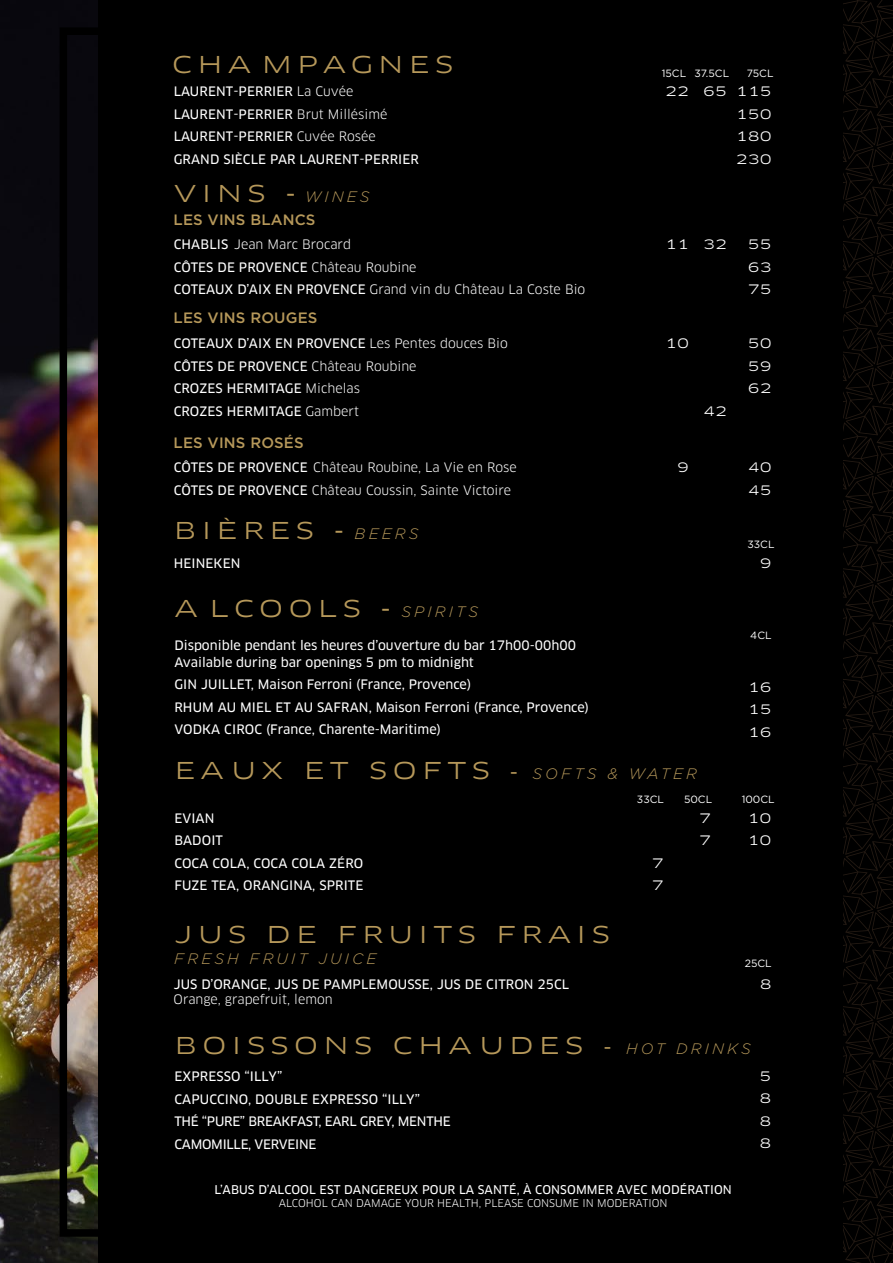
<style>
.page{position:relative;width:893px;height:1263px;background:#000}
.page>*{position:absolute;margin:0;border:0;box-sizing:border-box;transform-origin:0 0}
.t1{font:22.65px "Clan OT Extd";letter-spacing:.22em;color:#b6985a}
.t2{font:italic 300 15.15px "Gotham";letter-spacing:.21em;color:#b6985a}
.t3{font:500 15px "Gotham";letter-spacing:.01em;color:#b6985a}
.t4{font:12.75px/22.5px "Clan OT News";color:#fff}
.t5{font:12.75px/22.5px "Clan OT";color:#fff}
.t6{font:12.75px/22.5px "Clan OT News";letter-spacing:-.02em;color:#fff}
.t7{font:12.75px/22.5px "Clan OT Extd";color:#fff;text-align:justify}
.t8{font:11.85px "Clan OT News";letter-spacing:.01em;color:#fff}
.t9{font:10.5px "Clan OT";color:#fff}
.t10{font:10.5px "Gotham";color:#fff}
.s1{font-family:"Clan OT"}
.s2{font-family:"Clan OT Extd";font-weight:400;font-style:normal;font-size:22.65px}
.s3{font-weight:400;font-style:normal;font-size:24px}
.s4{font-family:"Clan OT News"}
.s5{font-family:"Gotham";font-size:24px}
.s6{font-family:"Gotham";font-weight:300;font-style:italic;font-size:15.15px}
.s7{font-family:"Gotham";font-size:20.25px}
</style>
<div class="page">
<img style="left:0;top:0;width:98px;height:1263px">
<div style="left:60px;top:27px;width:49px;height:1210px;border:8px solid #000"></div>
<svg style="left:843px;top:0;width:50px;height:1263px"></svg>
<h1 class="t1" style="left:172px;top:51px;width:283px">CHA MPAGNES</h1>
<p class="t4" style="left:174px;top:81px;width:247px">LAURENT-PERRIER <span class="s1">La Cuvée<br></span>LAURENT-PERRIER <span class="s1">Brut Millésimé<br></span>LAURENT-PERRIER <span class="s1">Cuvée Rosée<br></span>GRAND SIÈCLE PAR LAURENT-PERRIER</p>
<p class="t2" style="left:174px;top:187px;width:197px"><span class="s2">VINS</span> <span class="s3">-</span> WINES</p>
<p class="t3" style="left:174px;top:209px;width:143px">LES VINS BLANCS</p>
<p class="t5" style="left:174px;top:233px;width:179px"><span class="s4">CHABLIS</span> Jean Marc Brocard</p>
<p class="t4" style="left:174px;top:256px;width:244px">CÔTES DE PROVENCE <span class="s1">Château Roubine</span></p>
<p class="t5" style="left:174px;top:278px;width:413px"><span class="s4">COTEAUX D’AIX EN PROVENCE</span> Grand vin du Château La Coste Bio</p>
<p class="t3" style="left:174px;top:308px;width:145px">LES VINS ROUGES</p>
<p class="t4" style="left:174px;top:332px;width:336px">COTEAUX D’AIX EN PROVENCE <span class="s1">Les Pentes douces Bio </span>CÔTES DE PROVENCE <span class="s1">Château Roubine<br></span>CROZES HERMITAGE <span class="s1">Michelas<br></span>CROZES HERMITAGE <span class="s1">Gambert</span></p>
<p class="t3" style="left:174px;top:433px;width:132px">LES VINS ROSÉS</p>
<p class="t5" style="left:174px;top:456px;width:344px"><span class="s4">CÔTES DE PROVENCE</span> Château Roubine, La Vie en Rose<br><span class="s4">CÔTES DE PROVENCE</span> Château Coussin, Sainte Victoire</p>
<h1 class="t1" style="left:174px;top:517px;width:246px">BIÈRES <span class="s5">-</span> <span class="s6">BEERS</span></h1>
<p class="t4" style="left:174px;top:552px;width:68px">HEINEKEN</p>
<h1 class="t1" style="left:174px;top:595px;width:305px">A LCOOLS <span class="s5">-</span> <span class="s6">SPIRITS</span></h1>
<p class="t4" style="left:174px;top:637px;width:403px;line-height:16.5px">Disponible pendant les heures d’ouverture du bar 17h00-00h00<br>Available during bar openings 5 pm to midnight</p>
<p class="t4" style="left:174px;top:673px;width:416px">GIN JUILLET, Maison Ferroni (France, Provence)<br>RHUM AU MIEL ET AU SAFRAN, Maison Ferroni (France, Provence)<br>VODKA CIROC (France, Charente-Maritime)</p>
<p class="t10" style="left:662px;top:66px;width:69px">15CL 37.5CL</p>
<p class="t10" style="left:747px;top:66px;width:28px">75CL</p>
<p class="t7" style="left:736px;top:81px;width:37px">115<br>150<br>180<br>230</p>
<p class="t7" style="left:665px;top:81px;width:63px">22 65</p>
<p class="t7" style="left:665px;top:233px;width:63px">11 32</p>
<p class="t7" style="left:748px;top:233px;width:25px">55<br>63<br>75</p>
<p class="t7" style="left:665px;top:332px;width:25px">10</p>
<p class="t7" style="left:748px;top:332px;width:25px">50<br>59<br>62</p>
<p class="t7" style="left:703px;top:400px;width:25px">42</p>
<p class="t7" style="left:677px;top:456px;width:13px">9</p>
<p class="t7" style="left:748px;top:456px;width:25px">40<br>45</p>
<p class="t10" style="left:747px;top:537px;width:29px">33CL</p>
<p class="t7" style="left:760px;top:552px;width:13px">9</p>
<p class="t10" style="left:750px;top:628px;width:23px">4CL</p>
<p class="t7" style="left:748px;top:676px;width:25px">16<br>15<br>16</p>
<h1 class="t1" style="left:174px;top:757px;width:524px">EAUX ET SOFTS <span class="s7">-</span> <span class="s6">SOFTS &amp; WATER</span></h1>
<p class="t4" style="left:174px;top:807px;width:191px">EVIAN<br>BADOIT<br>COCA COLA, COCA COLA ZÉRO<br>FUZE TEA, ORANGINA, SPRITE</p>
<h1 class="t1" style="left:174px;top:920px;width:437px">JUS DE FRUITS FRAIS</h1>
<p class="t2" style="left:174px;top:949px;width:204px">FRESH FRUIT JUICE</p>
<p class="t4" style="left:174px;top:973px;width:397px">JUS D’ORANGE, JUS DE PAMPLEMOUSSE, JUS DE CITRON 25CL</p>
<p class="t5" style="left:174px;top:988px;width:161px">Orange, grapefruit, lemon</p>
<p class="t10" style="left:637px;top:793px;width:29px">33CL</p>
<p class="t10" style="left:684px;top:793px;width:30px">50CL</p>
<p class="t10" style="left:742px;top:793px;width:35px">100CL</p>
<p class="t7" style="left:652px;top:852px;width:13px">7<br>7</p>
<p class="t7" style="left:699px;top:807px;width:13px">7<br>7</p>
<p class="t7" style="left:747px;top:807px;width:25px">10<br>10</p>
<p class="t10" style="left:745px;top:956px;width:28px">25CL</p>
<p class="t7" style="left:760px;top:973px;width:13px">8</p>
<h1 class="t1" style="left:174px;top:1031px;width:578px">BOISSONS CHAUDES <span class="s7">-</span> <span class="s6">HOT DRINKS</span></h1>
<p class="t6" style="left:174px;top:1065px;width:278px">EXPRESSO “ILLY”<br>CAPUCCINO, DOUBLE EXPRESSO “ILLY”<br>THÉ “PURE” BREAKFAST, EARL GREY, MENTHE<br>CAMOMILLE, VERVEINE</p>
<p class="t7" style="left:759px;top:1065px;width:13px">5<br>8<br>8<br>8</p>
<p class="t8" style="left:214px;top:1182px;width:519px">L’ABUS D’ALCOOL EST DANGEREUX POUR LA SANTÉ, À CONSOMMER AVEC MODÉRATION</p>
<p class="t9" style="left:279px;top:1196px;width:390px">ALCOHOL CAN DAMAGE YOUR HEALTH, PLEASE CONSUME IN MODERATION</p>
</div>
